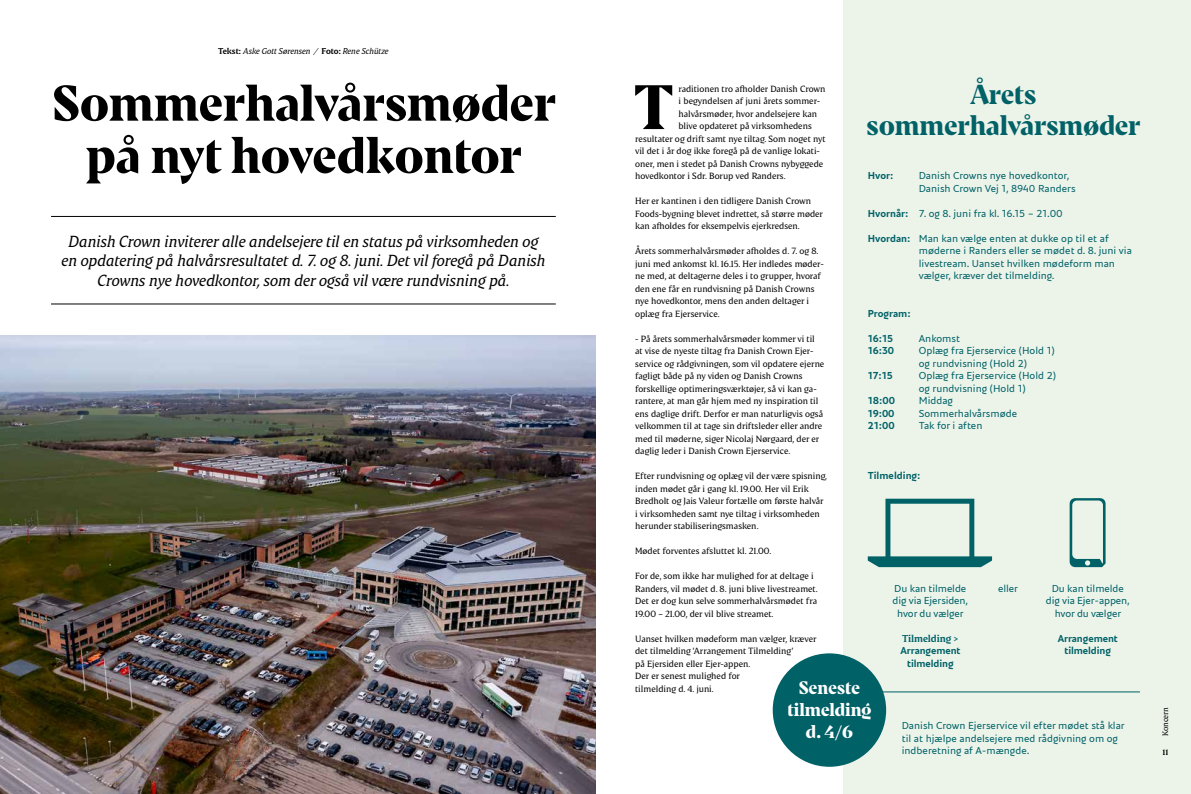
<style>
.page{position:relative;width:1191px;height:794px;background:#fff}
.page>*{position:absolute;margin:0;border:0;box-sizing:border-box;transform-origin:0 0}
.t1{font:700 62.6px "Danish Crown Display";color:#000}
.t2{font:700 50px/52.2px "Danish Crown Display";color:#000;text-align:center}
.t3{font:700 27.5px/30.5px "Danish Crown Display";color:#006167;text-align:center}
.t4{font:700 18px/22px "Danish Crown Display";color:#fff;text-align:center}
.t5{font:italic 16px/19.5px "Danish Crown Text";color:#000;text-align:center}
.t6{font:10px/12.5px "Danish Crown Sans";color:#006167}
.t7{font:700 10px/12.5px "Danish Crown Sans";letter-spacing:-.01em;color:#006167;text-align:center}
.t8{font:700 10px "Danish Crown Text";letter-spacing:-.015em;color:#006167}
.t9{font:9px/12.5px "Danish Crown Text";letter-spacing:-.005em;color:#000}
.t10{font:italic 8.5px "Danish Crown Text";color:#000}
.t11{font:8px "Danish Crown Text";letter-spacing:-.005em;color:#000}
.t12{font:700 8px "Danish Crown Text";color:#000}
.s1{font-weight:700;font-style:normal}
.s2{font-weight:700}
.s3{font-family:"Danish Crown Sans";font-weight:400}
</style>
<div class="page">
<div style="left:844px;top:0;width:347px;height:794px;background:#ecf4ea"></div>
<img style="left:0;top:335px;width:595px;height:459px">
<svg style="left:1069px;top:498px;width:36px;height:69px"></svg>
<svg style="left:867px;top:499px;width:125px;height:68px"></svg>
<hr style="left:879px;top:692px;width:261px;height:1px;background:#006167">
<hr style="left:51px;top:216px;width:505px;height:1px;background:#000">
<hr style="left:51px;top:304px;width:505px;height:1px;background:#000">
<div style="left:772px;top:653px;width:114px;height:114px;background:#006167;border-radius:50%"></div>
<p class="t10" style="left:218px;top:46px;width:172px"><span class="s1">Tekst:</span> Aske Gott Sørensen / <span class="s1">Foto:</span> Rene Schütze</p>
<h2 class="t2" style="left:52px;top:76px;width:506px">Sommerhalvårsmøder på nyt hovedkontor</h2>
<h3 class="t5" style="left:61px;top:231px;width:485px">Danish Crown inviterer alle andelsejere til en status på virksomheden og en opdatering på halvårsresultatet d. 7. og 8. juni. Det vil foregå på Danish<br>Crowns nye hovedkontor, som der også vil være rundvisning på.</h3>
<h3 class="t3" style="left:866px;top:79px;width:276px">Årets sommerhalvårsmøder</h3>
<h1 class="t1" style="left:633px;top:67px;width:42px">T</h1>
<p class="t9" style="left:678px;top:82px;width:149px">raditionen tro afholder Danish Crown</p>
<p class="t9" style="left:678px;top:94px;width:143px">i begyndelsen af juni årets sommer-</p>
<p class="t9" style="left:678px;top:107px;width:140px">halvårsmøder, hvor andelsejere kan</p>
<p class="t9" style="left:678px;top:119px;width:135px">blive opdateret på virksomhedens</p>
<p class="t9" style="left:635px;top:132px;width:192px">resultater og drift samt nye tiltag. Som noget nyt</p>
<p class="t9" style="left:635px;top:144px;width:186px">vil det i år dog ikke foregå på de vanlige lokati-</p>
<p class="t9" style="left:635px;top:157px;width:189px">oner, men i stedet på Danish Crowns nybyggede</p>
<p class="t9" style="left:635px;top:169px;width:152px">hovedkontor i Sdr. Borup ved Randers.</p>
<p class="t9" style="left:635px;top:194px;width:189px">Her er kantinen i den tidligere Danish Crown<br>Foods-bygning blevet indrettet, så større møder kan afholdes for eksempelvis ejerkredsen.</p>
<p class="t9" style="left:635px;top:244px;width:190px">Årets sommerhalvårsmøder afholdes d. 7. og 8. juni med ankomst kl. 16.15. Her indledes møder&shy;ne med, at deltagerne deles i to grupper, hvoraf den ene får en rundvisning på Danish Crowns nye hovedkontor, mens den anden deltager i oplæg fra Ejerservice.</p>
<p class="t9" style="left:635px;top:332px;width:191px">- På årets sommerhalvårsmøder kommer vi til at vise de nyeste tiltag fra Danish Crown Ejer&shy;service og rådgivningen, som vil opdatere ejerne fagligt både på ny viden og Danish Crowns forskellige optimeringsværktøjer, så vi kan ga&shy;rantere, at man går hjem med ny inspiration til ens daglige drift. Derfor er man naturligvis også velkommen til at tage sin driftsleder eller andre med til møderne, siger Nicolaj Nørgaard, der er daglig leder i Danish Crown Ejerservice.</p>
<p class="t9" style="left:635px;top:469px;width:193px">Efter rundvisning og oplæg vil der være spisning, inden mødet går i gang kl. 19.00. Her vil Erik Bredholt og Jais Valeur fortælle om første halvår i virksomheden samt nye tiltag i virksomheden herunder stabiliseringsmasken.</p>
<p class="t9" style="left:635px;top:545px;width:138px">Mødet forventes afsluttet kl. 21.00.</p>
<p class="t9" style="left:635px;top:570px;width:184px">For de, som ikke har mulighed for at deltage i Randers, vil mødet d. 8. juni blive livestreamet.<br>Det er dog kun selve sommerhalvårsmødet fra 19.00 – 21.00, der vil blive streamet.</p>
<p class="t9" style="left:635px;top:632px;width:183px">Uanset hvilken mødeform man vælger, kræver det tilmelding ’Arrangement Tilmelding’<br>på Ejersiden eller Ejer-appen.<br>Der er senest mulighed for<br>tilmelding d. 4. juni.</p>
<p class="t7" style="left:867px;top:169px;width:27px">Hvor:</p>
<p class="t6" style="left:918px;top:169px;width:158px">Danish Crowns nye hovedkontor,<br>Danish Crown Vej 1, 8940 Randers</p>
<p class="t6" style="left:867px;top:206px;width:197px"><span class="s2">Hvornår:</span> 7. og 8. juni fra kl. 16.15 – 21.00</p>
<p class="t6" style="left:918px;top:231px;width:215px;text-indent:-51px"><span class="s2">Hvordan:</span> Man kan vælge enten at dukke op til et af møderne i Randers eller se mødet d. 8. juni via livestream. Uanset hvilken mødeform man vælger, kræver det tilmelding.</p>
<p class="t7" style="left:867px;top:306px;width:44px">Program:</p>
<p class="t7" style="left:867px;top:331px;width:27px">16:15</p>
<p class="t6" style="left:918px;top:331px;width:43px">Ankomst</p>
<p class="t7" style="left:867px;top:344px;width:28px">16:30</p>
<p class="t6" style="left:918px;top:344px;width:137px">Oplæg fra Ejerservice (Hold 1) og rundvisning (Hold 2)</p>
<p class="t7" style="left:867px;top:369px;width:26px">17:15</p>
<p class="t6" style="left:918px;top:369px;width:139px">Oplæg fra Ejerservice (Hold 2) og rundvisning (Hold 1)</p>
<p class="t7" style="left:867px;top:394px;width:29px">18:00</p>
<p class="t6" style="left:918px;top:394px;width:36px">Middag</p>
<p class="t7" style="left:867px;top:406px;width:28px">19:00</p>
<p class="t6" style="left:918px;top:406px;width:100px">Sommerhalvårsmøde</p>
<p class="t7" style="left:867px;top:419px;width:28px">21:00</p>
<p class="t6" style="left:918px;top:419px;width:65px">Tak for i aften</p>
<p class="t7" style="left:867px;top:469px;width:54px">Tilmelding:</p>
<p class="t6" style="left:892px;top:581px;width:77px;text-align:center">Du kan tilmelde dig via Ejersiden, hvor du vælger</p>
<p class="t8" style="left:902px;top:632px;width:57px">Tilmelding <span class="s3">&gt;</span></p>
<p class="t7" style="left:900px;top:644px;width:61px">Arrangement tilmelding</p>
<p class="t6" style="left:998px;top:581px;width:21px">eller</p>
<p class="t6" style="left:1046px;top:581px;width:85px;text-align:center">Du kan tilmelde dig via Ejer-appen, hvor du vælger</p>
<p class="t7" style="left:1057px;top:631px;width:61px">Arrangement tilmelding</p>
<h3 class="t4" style="left:787px;top:676px;width:86px">Seneste tilmelding d. 4/6</h3>
<p class="t6" style="left:901px;top:719px;width:225px">Danish Crown Ejerservice vil efter mødet stå klar til at hjælpe andelsejere med rådgivning om og indberetning af A-mængde.</p>
<p class="t11" style="left:1160px;top:736px;width:31px;rotate:-90deg">Koncern</p>
<p class="t12" style="left:1162px;top:747px;width:7px">11</p>
</div>
